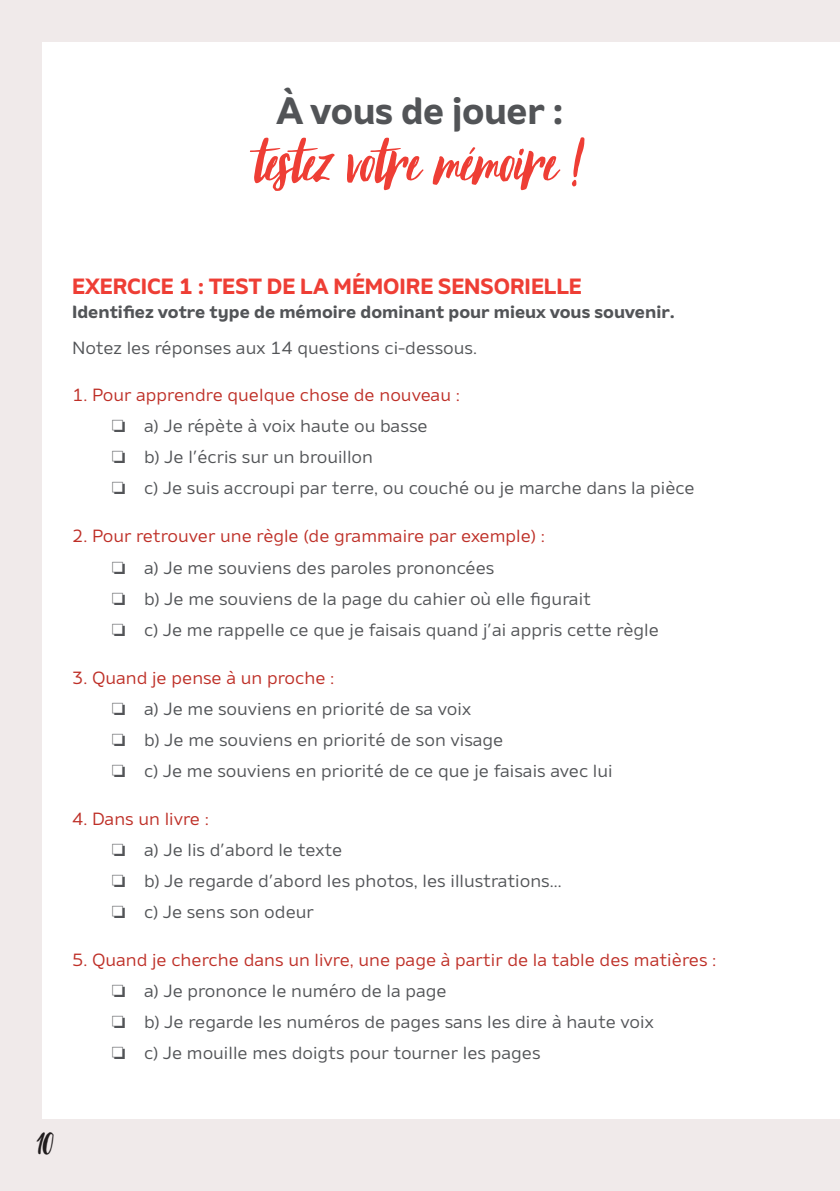
<style>
.page{position:relative;width:840px;height:1191px;background:#fff}
.page>*{position:absolute;margin:0;border:0;box-sizing:border-box;transform-origin:0 0}
.t1{font:76px "October Storm";color:#ee3e35}
.t2{font:700 38px "Amino";color:#525457}
.t3{font:36px "October Storm";color:#231f20}
.t4{font:700 22px "Amino";color:#ee3e35}
.t5{font:17.6px "Amino";color:#525457}
.t6{font:17.6px "Amino";color:#be2f27}
.t7{font:700 17.6px "Amino";color:#525457}
</style>
<div class="page">
<div style="left:0;top:0;width:839px;height:1191px;background:#f0eaea"></div>
<div style="left:43px;top:43px;width:796px;height:1076px;background:#fff"></div>
<h2 class="t2" style="left:276px;top:87px;width:288px">à vous de jouer :</h2>
<h1 class="t1" style="left:253px;top:125px;width:334px">testez votre mémoire !</h1>
<p class="t4" style="left:72px;top:273px;width:511px">Exercice 1 : Test de la mémoire sensorielle</p>
<p class="t7" style="left:72px;top:301px;width:603px">Identifiez votre type de mémoire dominant pour mieux vous souvenir.</p>
<p class="t5" style="left:72px;top:337px;width:406px">Notez les réponses aux 14 questions ci-dessous.</p>
<p class="t6" style="left:72px;top:384px;width:389px">1. Pour apprendre quelque chose de nouveau :</p>
<p class="t5" style="left:112px;top:416px;width:317px">□ a) Je répète à voix haute ou basse</p>
<p class="t5" style="left:112px;top:447px;width:263px">□ b) Je l’écris sur un brouillon</p>
<p class="t5" style="left:112px;top:478px;width:584px">□ c) Je suis accroupi par terre, ou couché ou je marche dans la pièce</p>
<p class="t6" style="left:72px;top:526px;width:474px">2. Pour retrouver une règle (de grammaire par exemple) :</p>
<p class="t5" style="left:112px;top:557px;width:384px">□ a) Je me souviens des paroles prononcées</p>
<p class="t5" style="left:112px;top:588px;width:480px">□ b) Je me souviens de la page du cahier où elle figurait</p>
<p class="t5" style="left:112px;top:619px;width:548px">□ c) Je me rappelle ce que je faisais quand j’ai appris cette règle</p>
<p class="t6" style="left:72px;top:667px;width:264px">3. Quand je pense à un proche :</p>
<p class="t5" style="left:112px;top:698px;width:360px">□ a) Je me souviens en priorité de sa voix</p>
<p class="t5" style="left:112px;top:729px;width:393px">□ b) Je me souviens en priorité de son visage</p>
<p class="t5" style="left:112px;top:760px;width:502px">□ c) Je me souviens en priorité de ce que je faisais avec lui</p>
<p class="t6" style="left:72px;top:808px;width:138px">4. Dans un livre :</p>
<p class="t5" style="left:112px;top:839px;width:232px">□ a) Je lis d’abord le texte</p>
<p class="t5" style="left:112px;top:870px;width:451px">□ b) Je regarde d’abord les photos, les illustrations…</p>
<p class="t5" style="left:112px;top:901px;width:203px">□ c) Je sens son odeur</p>
<p class="t6" style="left:72px;top:949px;width:645px">5. Quand je cherche dans un livre, une page à partir de la table des matières :</p>
<p class="t5" style="left:112px;top:980px;width:336px">□ a) Je prononce le numéro de la page</p>
<p class="t5" style="left:112px;top:1011px;width:543px">□ b) Je regarde les numéros de pages sans les dire à haute voix</p>
<p class="t5" style="left:112px;top:1042px;width:430px">□ c) Je mouille mes doigts pour tourner les pages</p>
<h3 class="t3" style="left:37px;top:1126px;width:19px">10</h3>
</div>
